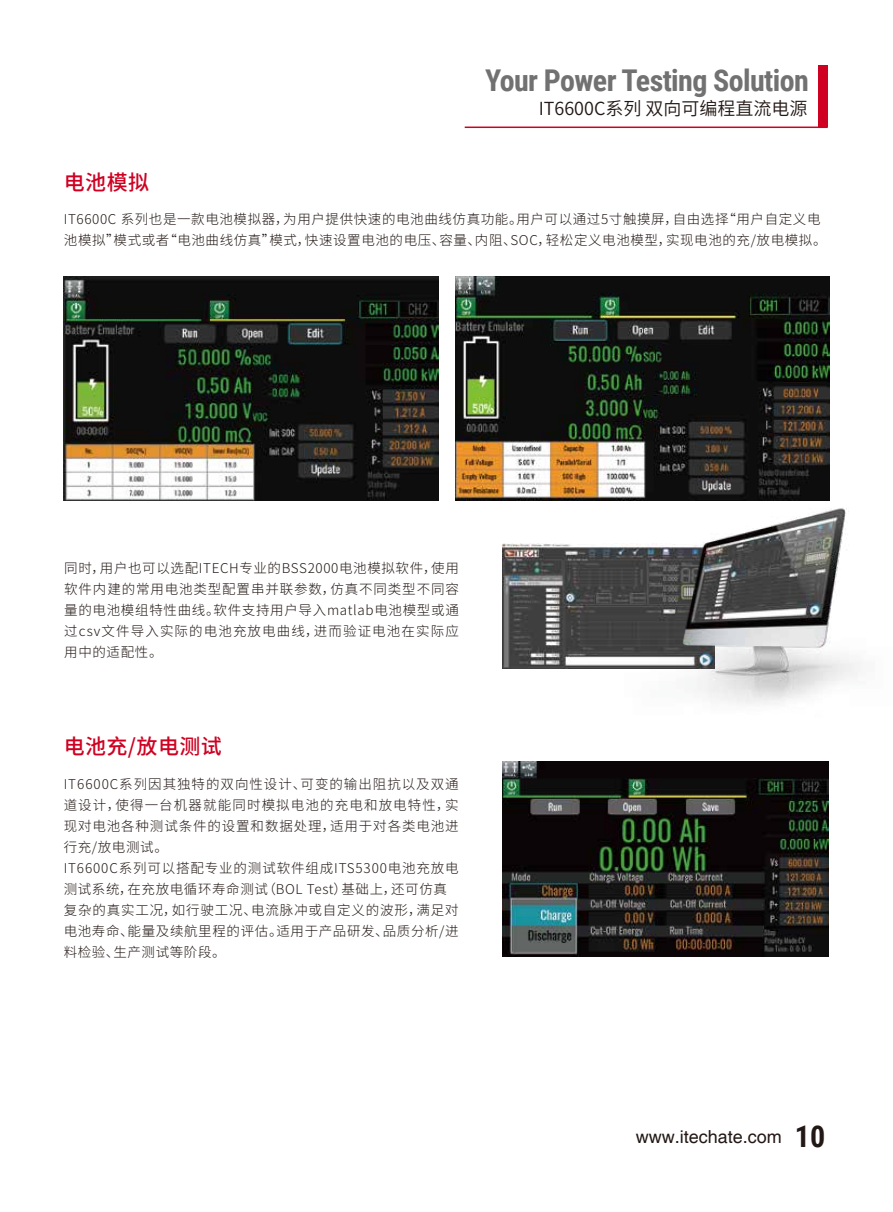
<style>
.page{position:relative;width:893px;height:1212px;background:#fff}
.page>*{position:absolute;margin:0;border:0;box-sizing:border-box;transform-origin:0 0}
.t1{font:700 30px "Roboto Condensed";letter-spacing:-.02em;color:#727171}
.t2{font:500 21px "Source Han Sans CN";letter-spacing:.02em;color:#cf0022}
.t3{font:18px "Helvetica";color:#221815}
.t4{font:18px "Source Han Sans CN";color:#221815}
.t5{font:300 13.5px/21px "Source Han Sans CN";letter-spacing:.05em;color:#221815}
.s1{font-family:"Roboto Condensed";font-weight:700;font-size:30px}
</style>
<div class="page">
<div style="left:818px;top:66px;width:10px;height:61px;background:#cf0022"></div>
<hr style="left:465px;top:127px;width:363px;height:1px;background:#cf0022">
<img style="left:503px;top:544px;width:86px;height:124px">
<img style="left:589px;top:490px;width:271px;height:214px">
<img style="left:503px;top:761px;width:326px;height:195px">
<img style="left:456px;top:276px;width:373px;height:224px">
<img style="left:64px;top:276px;width:375px;height:225px">
<h2 class="t2" style="left:64px;top:171px;width:87px">电池模拟</h2>
<h1 class="t1" style="left:485px;top:60px;width:325px">Your Power Testing Solution</h1>
<h3 class="t4" style="left:539px;top:99px;width:270px">IT6600C系列 双向可编程直流电源</h3>
<p class="t5" style="left:64px;top:209px;width:764px">IT6600C 系列也是一款电池模拟器，为用户提供快速的电池曲线仿真功能。用户可以通过5寸触摸屏，自由选择“用户自定义电池模拟”模式或者“电池曲线仿真”模式，快速设置电池的电压、容量、内阻、SOC，轻松定义电池模型，实现电池的充/放电模拟。</p>
<p class="t5" style="left:64px;top:558px;width:396px;text-align:justify">同时，用户也可以选配ITECH专业的BSS2000电池模拟软件，使用软件内建的常用电池类型配置串并联参数，仿真不同类型不同容量的电池模组特性曲线。软件支持用户导入matlab电池模型或通过csv文件导入实际的电池充放电曲线，进而验证电池在实际应用中的适配性。</p>
<h2 class="t2" style="left:64px;top:734px;width:160px">电池充/放电测试</h2>
<p class="t5" style="left:64px;top:773px;width:397px">IT6600C系列因其独特的双向性设计、可变的输出阻抗以及双通道设计，使得一台机器就能同时模拟电池的充电和放电特性，实现对电池各种测试条件的设置和数据处理，适用于对各类电池进行充/放电测试。<br>IT6600C系列可以搭配专业的测试软件组成ITS5300电池充放电测试系统，在充放电循环寿命测试（BOL Test）基础上，还可仿真复杂的真实工况，如行驶工况、电流脉冲或自定义的波形，满足对电池寿命、能量及续航里程的评估。适用于产品研发、品质分析/进料检验、生产测试等阶段。</p>
<h3 class="t3" style="left:636px;top:1126px;width:191px">www.itechate.com <span class="s1">10</span></h3>
</div>
